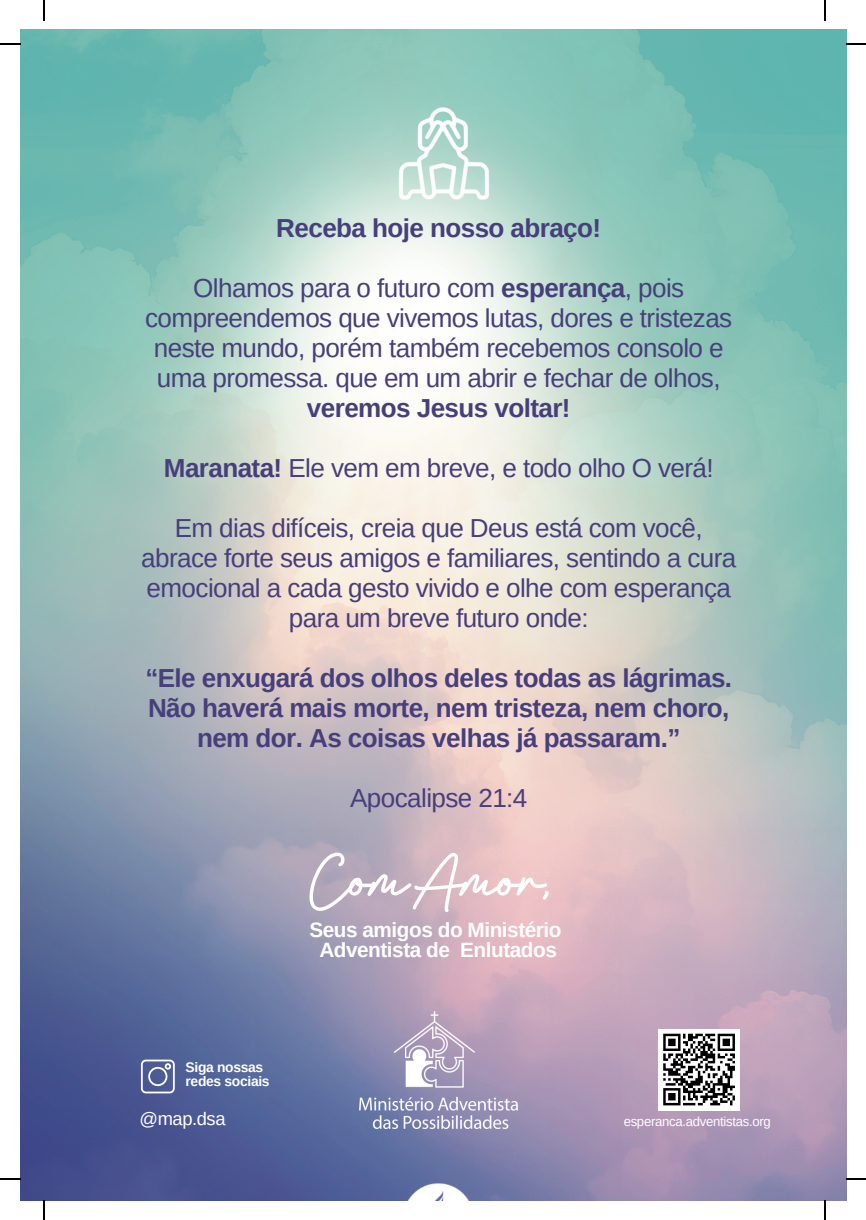
<style>
.page{position:relative;width:866px;height:1220px;background:#fff}
.page>*{position:absolute;margin:0;border:0;box-sizing:border-box;transform-origin:0 0}
.t1{font:73px "Holla Summer Demo";letter-spacing:-.02em;color:#fff}
.t2{font:26px/30px "Arimo";letter-spacing:-.02em;color:#473f7c;text-align:center}
.t3{font:700 26px/30px "Arimo";letter-spacing:-.02em;color:#473f7c;text-align:center}
.t4{font:700 20.75px/20.8px "Arimo";letter-spacing:-.02em;color:#fefefe;text-align:center}
.t5{font:18.25px "Arimo";letter-spacing:-.02em;color:#fefefe}
.t6{font:700 13.75px/13.8px "Arimo";letter-spacing:-.02em;color:#fefefe}
.t7{font:13.25px "Arimo";letter-spacing:-.02em;color:#fefefe}
.s1{font-weight:700}
</style>
<div class="page">
<img style="left:21px;top:30px;width:825px;height:1170px">
<img style="left:352px;top:103px;width:161px;height:148px">
<img style="left:359px;top:1012px;width:158px;height:116px">
<svg style="left:141px;top:1059px;width:34px;height:34px"></svg>
<div style="left:658px;top:1028px;width:81px;height:82px;background:#fff"></div>
<svg style="left:663px;top:1033px;width:72px;height:73px"></svg>
<hr style="left:43px;top:0;width:2px;height:21px;background:#000">
<hr style="left:0;top:43px;width:21px;height:2px;background:#000">
<hr style="left:823px;top:0;width:2px;height:21px;background:#000">
<svg style="left:846px;top:43px;width:19px;height:2px"></svg>
<svg style="left:43px;top:1200px;width:2px;height:19px"></svg>
<svg style="left:0;top:1178px;width:21px;height:1px"></svg>
<svg style="left:823px;top:1200px;width:2px;height:19px"></svg>
<svg style="left:846px;top:1178px;width:19px;height:1px"></svg>
<p class="t3" style="left:276px;top:213px;width:326px">Receba hoje nosso abraço!</p>
<h2 class="t2" style="left:145px;top:273px;width:588px">Olhamos para o futuro com <span class="s1">esperança</span>, pois compreendemos que vivemos lutas, dores e tristezas neste mundo, porém também recebemos consolo e uma promessa. que em um abrir e fechar de olhos, <span class="s1">veremos Jesus voltar!</span></h2>
<h3 class="t2" style="left:164px;top:453px;width:551px"><span class="s1">Maranata!</span> Ele vem em breve, e todo olho O verá!</h3>
<h3 class="t2" style="left:141px;top:513px;width:596px">Em dias difíceis, creia que Deus está com você, abrace forte seus amigos e familiares, sentindo a cura emocional a cada gesto vivido e olhe com esperança para um breve futuro onde:</h3>
<h3 class="t3" style="left:145px;top:663px;width:588px">“Ele enxugará dos olhos deles todas as lágrimas.<br>Não haverá mais morte, nem tristeza, nem choro, nem dor. As coisas velhas já passaram.”</h3>
<h2 class="t2" style="left:350px;top:783px;width:179px">Apocalipse 21:4</h2>
<p class="t1" style="left:311px;top:840px;width:244px">ComAmor,</p>
<h4 class="t4" style="left:309px;top:919px;width:253px">Seus amigos do Ministério<br>Adventista de Enlutados</h4>
<h6 class="t6" style="left:185px;top:1060px;width:86px">Siga nossas redes sociais</h6>
<p class="t5" style="left:139px;top:1108px;width:87px">@map.dsa</p>
<p class="t7" style="left:623px;top:1114px;width:149px">esperanca.adventistas.org</p>
</div>
